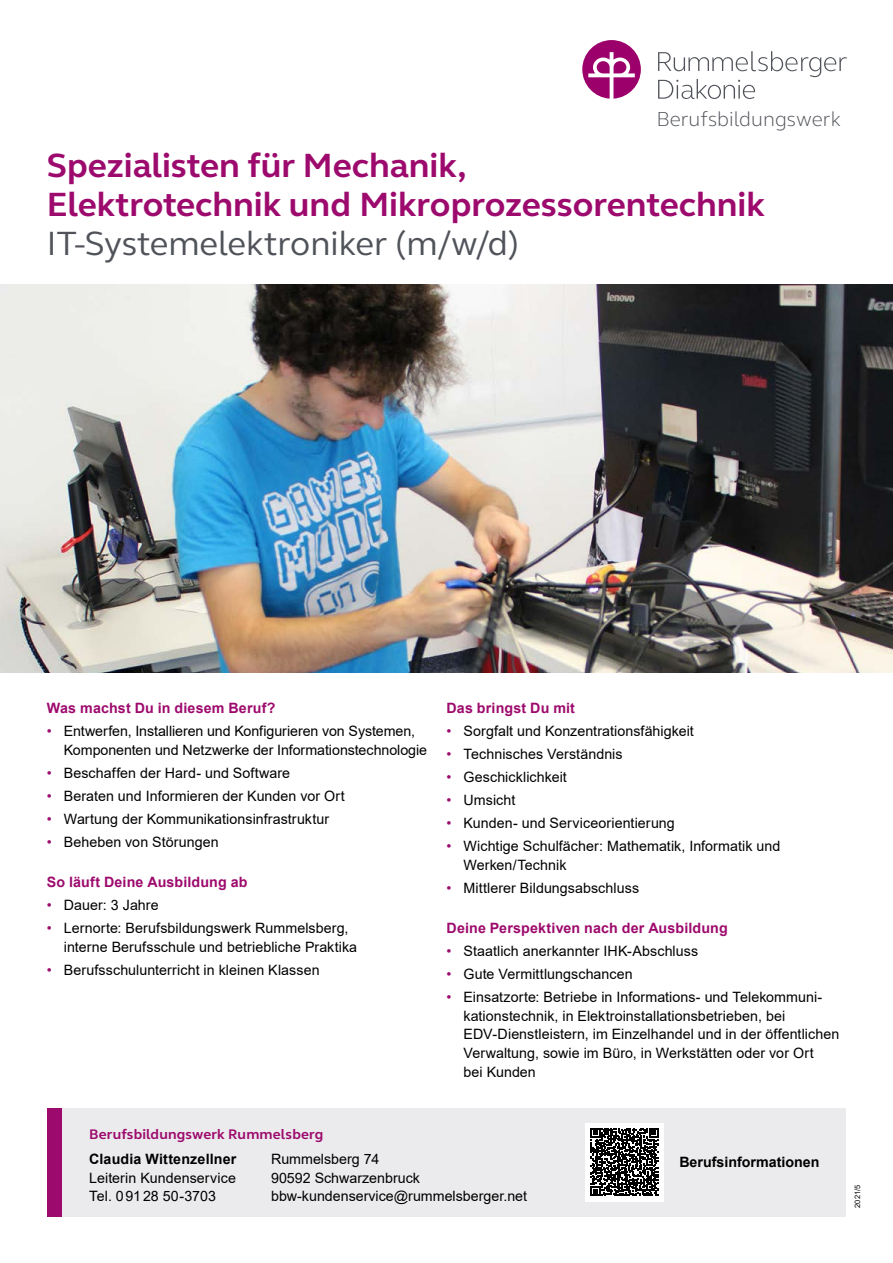
<style>
.page{position:relative;width:893px;height:1263px;background:#fff}
.page>*{position:absolute;margin:0;border:0;box-sizing:border-box;transform-origin:0 0}
.t1{font:700 34.5px/39px "FS Elliot";color:#9d0a6d}
.t2{font:34.5px "FS Elliot";color:#50535a}
.t3{font:300 20.85px "FS Elliot";color:#50535a}
.t4{font:14.25px/18.8px "Arial";letter-spacing:.005em;color:#000}
.t5{font:700 14.25px "Arial";letter-spacing:.01em;color:#9d0a6d}
.t6{font:700 14.25px "Arial";color:#000}
.t7{font:700 14.25px "FS Elliot";letter-spacing:.01em;color:#9d0a6d}
.t8{font:7.5px "Arial";color:#000}
.s1{color:#9d0a6d}
</style>
<div class="page">
<img style="left:0;top:285px;width:893px;height:388px">
<svg style="left:658px;top:51px;width:189px;height:48px"></svg>
<svg style="left:582px;top:40px;width:59px;height:59px"></svg>
<div style="left:62px;top:1108px;width:784px;height:108px;background:#ebebed"></div>
<div style="left:47px;top:1108px;width:15px;height:108px;background:#9d0a6d"></div>
<div style="left:585px;top:1122px;width:79px;height:79px;background:#fff"></div>
<svg style="left:591px;top:1128px;width:67px;height:68px"></svg>
<h2 class="t3" style="left:656px;top:105px;width:186px">Berufsbildungswerk</h2>
<h1 class="t1" style="left:47px;top:145px;width:719px">Spezialisten für Mechanik,<br>Elektrotechnik und Mikroprozessorentechnik</h1>
<h1 class="t2" style="left:47px;top:220px;width:474px">IT-Systemelektroniker (m/w/d)</h1>
<p class="t5" style="left:47px;top:698px;width:230px">Was machst Du in diesem Beruf?</p>
<p class="t4" style="left:64px;top:722px;width:365px;text-indent:-17px"><span class="s1">•</span> Entwerfen, Installieren und Konfigurieren von Systemen,<br>Komponenten und Netzwerke der Informationstechnologie</p>
<p class="t4" style="left:47px;top:763px;width:245px"><span class="s1">•</span> Beschaffen der Hard- und Software</p>
<p class="t4" style="left:47px;top:786px;width:300px"><span class="s1">•</span> Beraten und Informieren der Kunden vor Ort</p>
<p class="t4" style="left:47px;top:809px;width:284px"><span class="s1">•</span> Wartung der Kommunikationsinfrastruktur</p>
<p class="t4" style="left:47px;top:832px;width:173px"><span class="s1">•</span> Beheben von Störungen</p>
<p class="t5" style="left:47px;top:872px;width:202px">So läuft Deine Ausbildung ab</p>
<p class="t4" style="left:47px;top:895px;width:113px"><span class="s1">•</span> Dauer: 3 Jahre</p>
<p class="t4" style="left:64px;top:918px;width:295px;text-indent:-17px"><span class="s1">•</span> Lernorte: Berufsbildungswerk Rummelsberg, interne Berufsschule und betriebliche Praktika</p>
<p class="t4" style="left:47px;top:960px;width:274px"><span class="s1">•</span> Berufsschulunterricht in kleinen Klassen</p>
<p class="t5" style="left:446px;top:698px;width:130px">Das bringst Du mit</p>
<p class="t4" style="left:446px;top:722px;width:249px"><span class="s1">•</span> Sorgfalt und Konzentrationsfähigkeit</p>
<p class="t4" style="left:446px;top:745px;width:178px"><span class="s1">•</span> Technisches Verständnis</p>
<p class="t4" style="left:446px;top:768px;width:122px"><span class="s1">•</span> Geschicklichkeit</p>
<p class="t4" style="left:446px;top:791px;width:70px"><span class="s1">•</span> Umsicht</p>
<p class="t4" style="left:446px;top:814px;width:230px"><span class="s1">•</span> Kunden- und Serviceorientierung</p>
<p class="t4" style="left:463px;top:837px;width:318px;text-indent:-17px"><span class="s1">•</span> Wichtige Schulfächer: Mathematik, Informatik und<br>Werken/Technik</p>
<p class="t4" style="left:446px;top:878px;width:194px"><span class="s1">•</span> Mittlerer Bildungsabschluss</p>
<p class="t5" style="left:446px;top:918px;width:283px">Deine Perspektiven nach der Ausbildung</p>
<p class="t4" style="left:446px;top:941px;width:253px"><span class="s1">•</span> Staatlich anerkannter IHK-Abschluss</p>
<p class="t4" style="left:446px;top:964px;width:188px"><span class="s1">•</span> Gute Vermittlungschancen</p>
<p class="t4" style="left:463px;top:987px;width:377px;text-indent:-17px"><span class="s1">•</span> Einsatzorte: Betriebe in Informations- und Telekommuni&shy;kationstechnik, in Elektroinstallationsbetrieben, bei EDV-Dienstleistern, im Einzelhandel und in der öffentlichen Verwaltung, sowie im Büro, in Werkstätten oder vor Ort<br>bei Kunden</p>
<p class="t7" style="left:89px;top:1124px;width:236px">Berufsbildungswerk Rummelsberg</p>
<p class="t6" style="left:89px;top:1149px;width:149px">Claudia Wittenzellner</p>
<p class="t4" style="left:89px;top:1168px;width:148px">Leiterin Kundenservice<br>Tel. 09128 50-3703</p>
<p class="t4" style="left:271px;top:1149px;width:258px">Rummelsberg 74<br>90592 Schwarzenbruck bbw-kundenservice@rummelsberger.net</p>
<p class="t6" style="left:679px;top:1152px;width:142px">Berufsinformationen</p>
<p class="t8" style="left:852px;top:1208px;width:24px;rotate:-90deg">2021/5</p>
</div>
